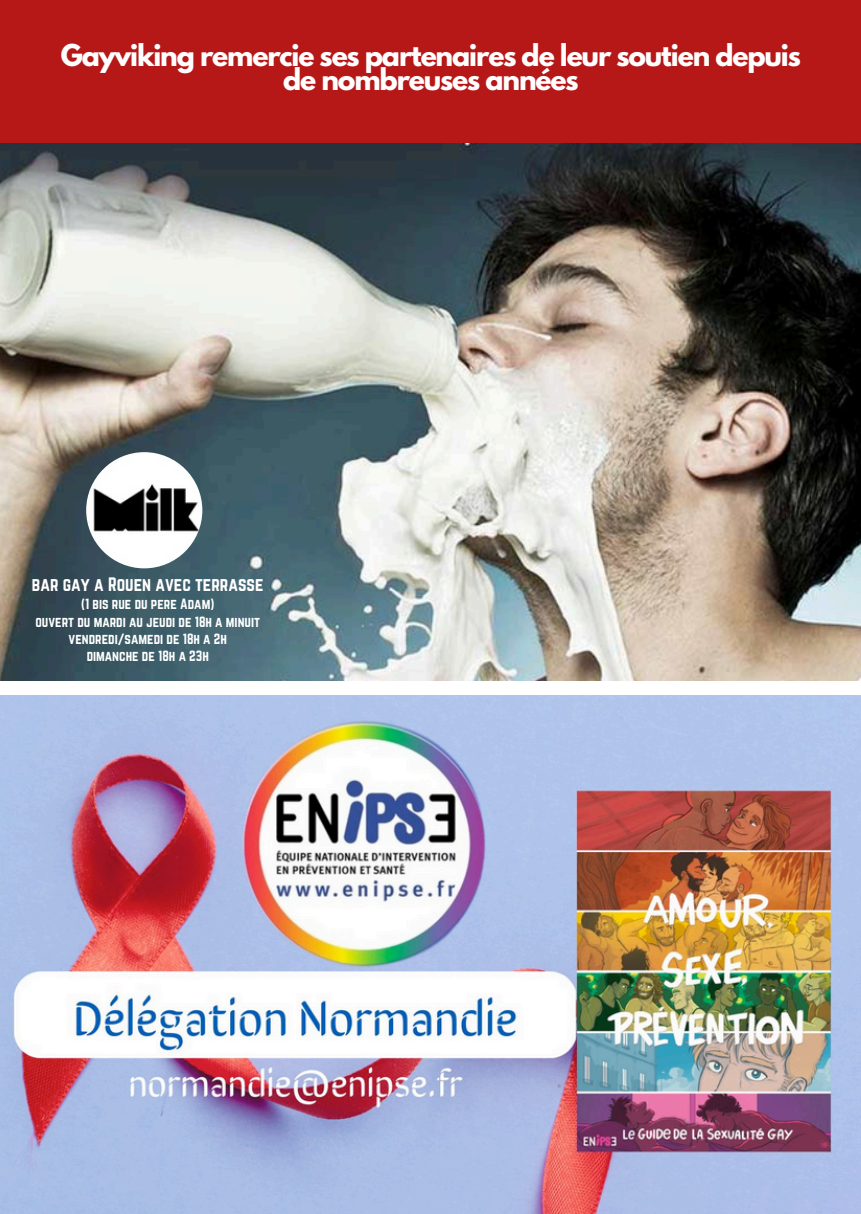
<style>
.page{position:relative;width:861px;height:1214px;background:#fff}
.page>*{position:absolute;margin:0;border:0;box-sizing:border-box;transform-origin:0 0}
.t1{font:700 26.6px/24px "League Spartan";letter-spacing:-.04em;color:#fff;text-align:center}
.t2{font:17px "Norwester";color:#fff}
.t3{font:13px "Norwester";color:#fff}
</style>
<div class="page">
<img style="left:0;top:143px;width:861px;height:537px">
<img style="left:0;top:695px;width:861px;height:518px">
<div style="left:0;top:0;width:861px;height:143px;background:#b61818"></div>
<img style="left:86px;top:452px;width:116px;height:116px;border-radius:50%">
<p class="t1" style="left:61px;top:46px;width:742px">Gayviking remercie ses partenaires de leur soutien depuis de nombreuses années</p>
<p class="t2" style="left:32px;top:574px;width:233px">bar gay a Rouen avec terrasse</p>
<p class="t3" style="left:81px;top:596px;width:135px">(1 bis rue du pere Adam)</p>
<p class="t3" style="left:35px;top:613px;width:226px">ouvert du mardi au jeudi de 18h a minuit</p>
<p class="t3" style="left:69px;top:631px;width:160px">vendredi/samedi de 18h a 2h</p>
<p class="t3" style="left:87px;top:648px;width:124px">dimanche de 18h a 23h</p>
</div>
